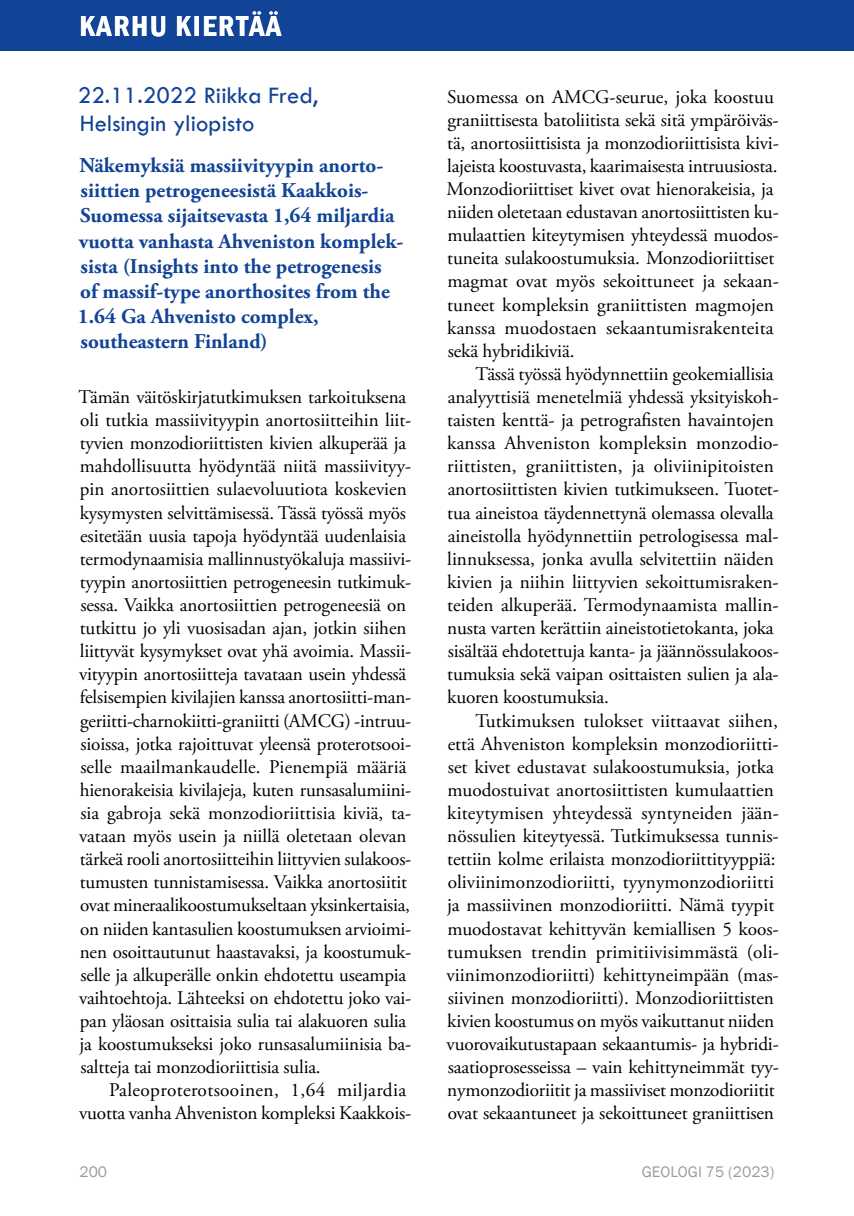
<style>
.page{position:relative;width:854px;height:1216px;background:#fff}
.page>*{position:absolute;margin:0;border:0;box-sizing:border-box;transform-origin:0 0}
.t1{font:600 condensed 29.75px "Franklin Gothic";letter-spacing:.05em;color:#fff}
.t2{font:24.5px/28px "Tw Cen";color:#114396}
.t3{font:700 21px/25.2px "Adobe Garamond Pro";color:#114396}
.t4{font:19.25px/23.1px "Adobe Garamond Pro";letter-spacing:-.01em;color:#000}
.t5{font:15.75px "Franklin Gothic";color:#9d9d9c}
</style>
<div class="page">
<div style="left:0;top:0;width:853px;height:51px;background:#114396"></div>
<hr style="left:853px;top:0;width:1px;height:51px;background:#114396">
<h1 class="t1" style="left:79px;top:6px;width:203px">KARHU KIERTÄÄ</h1>
<p class="t2" style="left:78px;top:81px;width:242px">22.11.2022 Riikka Fred,<br>Helsingin yliopisto</p>
<p class="t3" style="left:79px;top:153px;width:326px">Näkemyksiä massiivityypin anorto&shy;siittien petrogeneesistä Kaakkois-Suomessa sijaitsevasta 1,64 miljardia vuotta vanhasta Ahveniston komplek&shy;sista (Insights into the petrogenesis of massif-type anorthosites from the</p>
<p class="t3" style="left:78px;top:304px;width:242px">1.64 Ga Ahvenisto complex, southeastern Finland)</p>
<p class="t4" style="left:78px;top:386px;width:334px">Tämän väitöskirjatutkimuksen tarkoituksena oli tutkia massiivityypin anortosiitteihin liit&shy;tyvien monzodioriittisten kivien alkuperää ja mahdollisuutta hyödyntää niitä massiivityy&shy;pin anortosiittien sulaevoluutiota koskevien kysymysten selvittämisessä. Tässä työssä myös esitetään uusia tapoja hyödyntää uudenlaisia termodynaamisia mallinnustyökaluja massiivi&shy;tyypin anortosiittien petrogeneesin tutkimuk&shy;sessa. Vaikka anortosiittien petrogeneesiä on tutkittu jo yli vuosisadan ajan, jotkin siihen liittyvät kysymykset ovat yhä avoimia. Massii&shy;vityypin anortosiitteja tavataan usein yhdessä felsisempien kivilajien kanssa anortosiitti-man&shy;geriitti-charnokiitti-graniitti (AMCG) -intruu&shy;sioissa, jotka rajoittuvat yleensä proterotsooi&shy;selle maailmankaudelle. Pienempiä määriä hienorakeisia kivilajeja, kuten runsasalumiini&shy;sia gabroja sekä monzodioriittisia kiviä, ta&shy;vataan myös usein ja niillä oletetaan olevan tärkeä rooli anortosiitteihin liittyvien sulakoos&shy;tumusten tunnistamisessa. Vaikka anortosiitit ovat mineraalikoostumukseltaan yksinkertaisia,</p>
<p class="t4" style="left:79px;top:917px;width:333px">on niiden kantasulien koostumuksen arvioimi&shy;nen osoittautunut haastavaksi, ja koostumuk&shy;selle ja alkuperälle onkin ehdotettu useampia vaihtoehtoja. Lähteeksi on ehdotettu joko vai&shy;pan yläosan osittaisia sulia tai alakuoren sulia ja koostumukseksi joko runsasalumiinisia ba&shy;saltteja tai monzodioriittisia sulia.</p>
<p class="t4" style="left:79px;top:1079px;width:333px;text-align:right">Paleoproterotsooinen, 1,64 miljardia vuotta vanha Ahveniston kompleksi Kaakkois-</p>
<p class="t4" style="left:446px;top:86px;width:334px">Suomessa on AMCG-seurue, joka koostuu graniittisesta batoliitista sekä sitä ympäröiväs&shy;tä, anortosiittisista ja monzodioriittisista kivi&shy;lajeista koostuvasta, kaarimaisesta intruusiosta.<br>Monzodioriittiset kivet ovat hienorakeisia, ja niiden oletetaan edustavan anortosiittisten ku&shy;mulaattien kiteytymisen yhteydessä muodos&shy;tuneita sulakoostumuksia. Monzodioriittiset magmat ovat myös sekoittuneet ja sekaan&shy;tuneet kompleksin graniittisten magmojen kanssa muodostaen sekaantumisrakenteita sekä hybridikiviä.</p>
<p class="t4" style="left:447px;top:363px;width:333px;text-indent:28px">Tässä työssä hyödynnettiin geokemiallisia analyyttisiä menetelmiä yhdessä yksityiskoh&shy;taisten kenttä- ja petrografsten havaintojen kanssa Ahveniston kompleksin monzodio&shy;riittisten, graniittisten, ja oliviinipitoisten anortosiittisten kivien tutkimukseen. Tuotet&shy;tua aineistoa täydennettynä olemassa olevalla aineistolla hyödynnettiin petrologisessa mal&shy;linnuksessa, jonka avulla selvitettiin näiden kivien ja niihin liittyvien sekoittumisraken&shy;teiden alkuperää. Termodynaamista mallin&shy;nusta varten kerättiin aineistotietokanta, joka sisältää ehdotettuja kanta- ja jäännössulakoos&shy;tumuksia sekä vaipan osittaisten sulien ja ala&shy;kuoren koostumuksia.</p>
<p class="t4" style="left:446px;top:709px;width:334px;text-indent:29px">Tutkimuksen tulokset viittaavat siihen, että Ahveniston kompleksin monzodioriitti&shy;set kivet edustavat sulakoostumuksia, jotka muodostuivat anortosiittisten kumulaattien kiteytymisen yhteydessä syntyneiden jään&shy;nössulien kiteytyessä. Tutkimuksessa tunnis&shy;tettiin kolme erilaista monzodioriittityyppiä: oliviinimonzodioriitti, tyynymonzodioriitti ja massiivinen monzodioriitti. Nämä tyypit muodostavat kehittyvän kemiallisen 5 koos&shy;tumuksen trendin primitiivisimmästä (oli&shy;viinimonzodioriitti) kehittyneimpään (mas&shy;siivinen monzodioriitti). Monzodioriittisten kivien koostumus on myös vaikuttanut niiden vuorovaikutustapaan sekaantumis- ja hybridi&shy;saatioprosesseissa – vain kehittyneimmät tyy&shy;nymonzodioriitit ja massiiviset monzodioriitit ovat sekaantuneet ja sekoittuneet graniittisen</p>
<p class="t5" style="left:79px;top:1161px;width:29px">200</p>
<p class="t5" style="left:641px;top:1161px;width:134px">GEOLOGI 75 (2023)</p>
</div>
